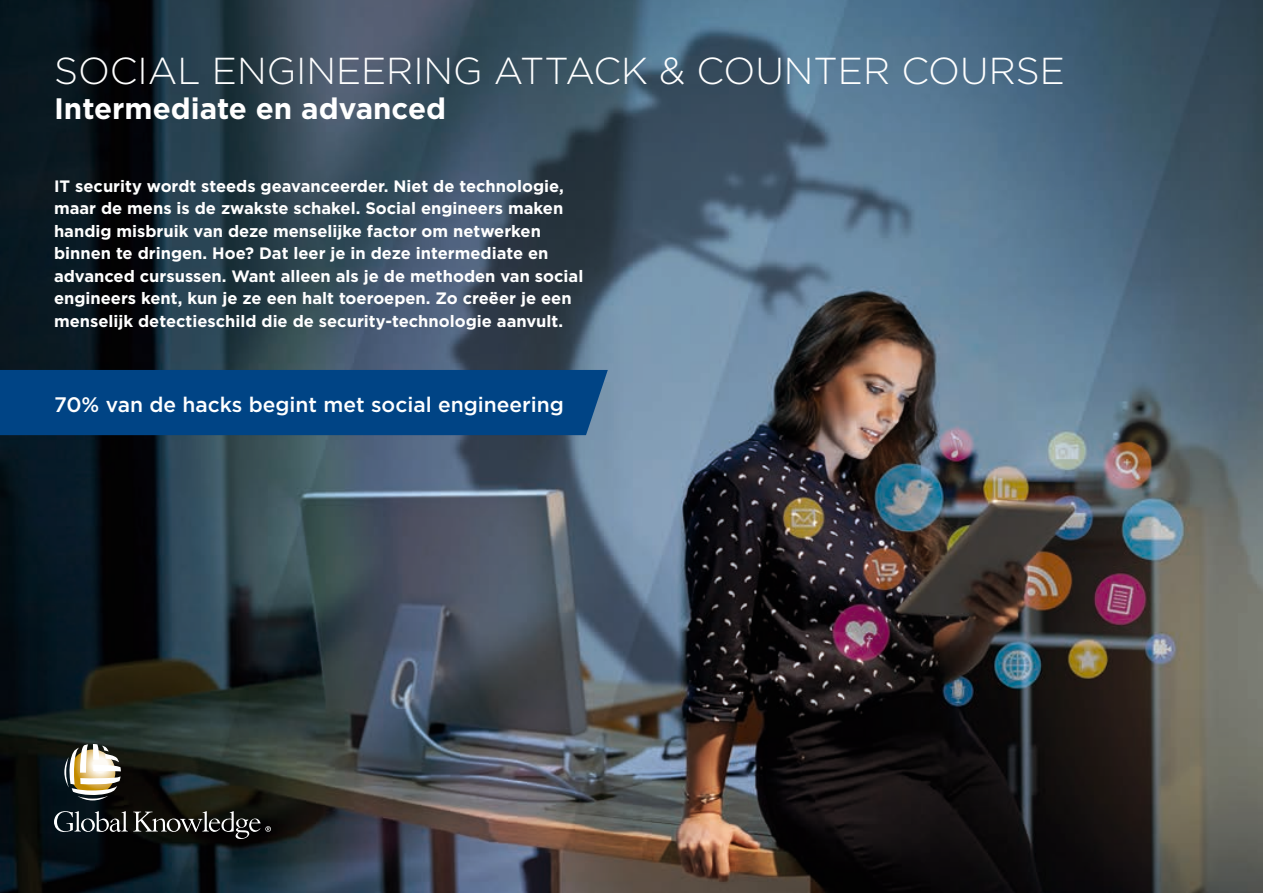
<style>
.page{position:relative;width:1263px;height:893px;background:#fff}
.page>*{position:absolute;margin:0;border:0;box-sizing:border-box;transform-origin:0 0}
.t1{font:300 37.5px "Gotham";color:#fff}
.t2{font:700 29.55px "Gotham";color:#fff}
.t3{font:500 21px "Gotham";color:#fff}
.t4{font:700 16.5px/22.5px "Gotham";color:#fff}
</style>
<div class="page">
<img style="left:0;top:0;width:1263px;height:893px">
<div style="left:0;top:370px;width:608px;height:65px;background:#004485"></div>
<svg style="left:64px;top:744px;width:57px;height:56px"></svg>
<svg style="left:54px;top:811px;width:217px;height:28px;background:#333535"></svg>
<h1 class="t1" style="left:54px;top:47px;width:1012px">SOCIAL ENGINEERING ATTACK &amp; COUNTER COURSE</h1>
<h2 class="t2" style="left:54px;top:89px;width:394px">Intermediate en advanced</h2>
<p class="t4" style="left:54px;top:175px;width:531px">IT security wordt steeds geavanceerder. Niet de technologie, maar de mens is de zwakste schakel. Social engineers maken handig misbruik van deze menselijke factor om netwerken binnen te dringen. Hoe? Dat leer je in deze intermediate en advanced cursussen. Want alleen als je de methoden van social engineers kent, kun je ze een halt toeroepen. Zo creëer je een menselijk detectieschild die de security-technologie aanvult.</p>
<p class="t3" style="left:54px;top:391px;width:511px">70% van de hacks begint met social engineering</p>
</div>
